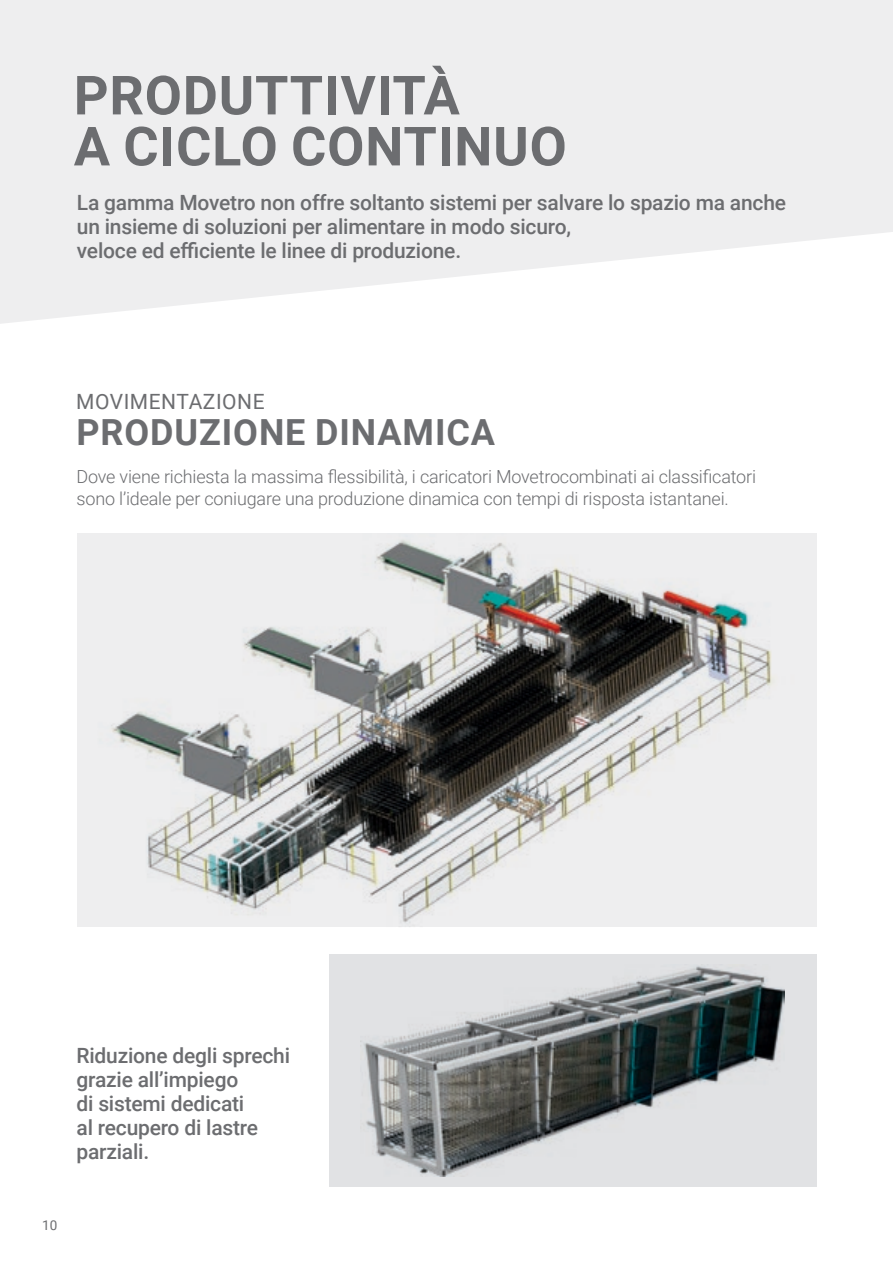
<style>
.page{position:relative;width:893px;height:1263px;background:#fff}
.page>*{position:absolute;margin:0;border:0;box-sizing:border-box;transform-origin:0 0}
.t1{font:700 54px/51px "Roboto";letter-spacing:.015em;color:#6c6d70}
.t2{font:700 36px "Roboto";letter-spacing:.025em;color:#6c6d70}
.t3{font:500 21px/24px "Roboto";letter-spacing:-.01em;color:#6c6d70}
.t4{font:21px "Roboto";letter-spacing:.025em;color:#6c6d70}
.t5{font:300 18px/21.6px "Roboto";letter-spacing:-.01em;color:#6c6d70}
.t6{font:13.5px "Roboto";color:#6c6d70}
</style>
<div class="page">
<svg style="left:0;top:0;width:893px;height:324px;background:#f0f0f1"></svg>
<img style="left:77px;top:534px;width:739px;height:393px">
<div style="left:329px;top:954px;width:487px;height:232px;background:#e1e2e4"></div>
<img style="left:361px;top:966px;width:424px;height:210px">
<p class="t1" style="left:74px;top:68px;width:494px">PRODUTTIVITÀ<br>A CICLO CONTINUO</p>
<p class="t3" style="left:77px;top:190px;width:711px">La gamma Movetro non offre soltanto sistemi per salvare lo spazio ma anche</p>
<p class="t3" style="left:77px;top:214px;width:496px">un insieme di soluzioni per alimentare in modo sicuro,</p>
<p class="t3" style="left:77px;top:238px;width:386px">veloce ed efficiente le linee di produzione.</p>
<p class="t4" style="left:76px;top:387px;width:190px">MOVIMENTAZIONE</p>
<p class="t2" style="left:76px;top:407px;width:420px">PRODUZIONE DINAMICA</p>
<p class="t5" style="left:77px;top:465px;width:681px">Dove viene richiesta la massima flessibilità, i caricatori Movetrocombinati ai classificatori sono l’ideale per coniugare una produzione dinamica con tempi di risposta istantanei.</p>
<p class="t3" style="left:77px;top:1043px;width:215px">Riduzione degli sprechi grazie all’impiego<br>di sistemi dedicati<br>al recupero di lastre parziali.</p>
<p class="t6" style="left:42px;top:1215px;width:17px">10</p>
</div>
